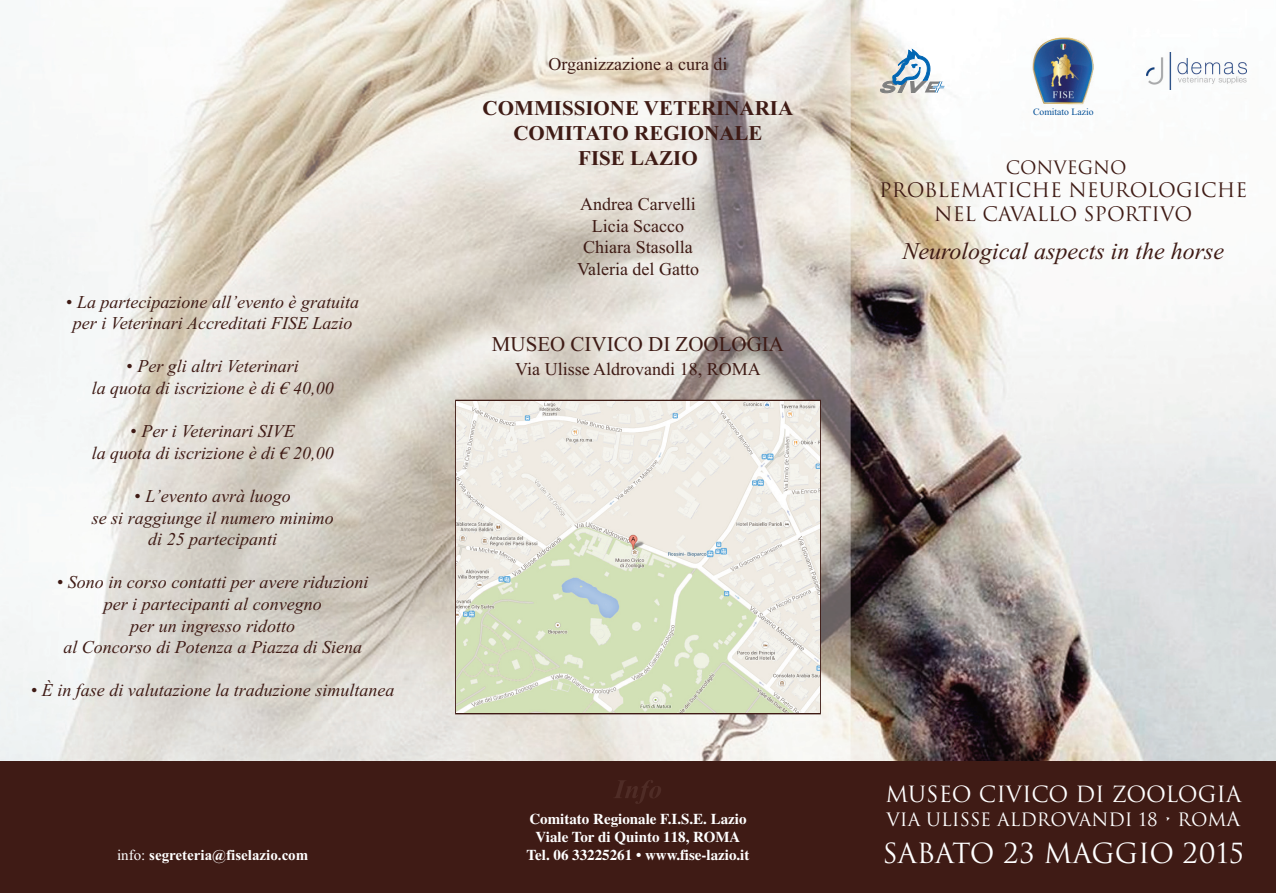
<style>
.page{position:relative;width:1276px;height:893px;background:#fff}
.page>*{position:absolute;margin:0;border:0;box-sizing:border-box;transform-origin:0 0}
.t1{font:27px "Trajan";color:#fff}
.t2{font:italic 24px "Times";color:#3f1b15}
.t3{font:21.75px "Trajan";color:#fff}
.t4{font:700 21px/25.2px "Times";color:#3f1b15;text-align:center}
.t5{font:21px "Times";color:#3f1b15}
.t6{font:19.5px/23.4px "Trajan";color:#3f1b15;text-align:center}
.t7{font:italic 18px/21.6px "Times";color:#3f1b15;text-align:center}
.t8{font:18px/21.6px "Times";color:#3f1b15;text-align:center}
.t9{font:18px "Trajan";color:#fff}
.t10{font:18px "Trajan";color:#3f1b15}
.t11{font:700 15px/18px "Times";color:#fff;text-align:center}
.t12{font:9.75px "Times";color:#014d95}
.s1{font-weight:400}
.s2{font-size:19.5px}
</style>
<div class="page">
<img style="left:850px;top:0;width:426px;height:761px">
<img style="left:0;top:0;width:850px;height:761px">
<div style="left:0;top:761px;width:1276px;height:132px;background:#3f1b15"></div>
<img style="left:1031px;top:35px;width:64px;height:73px">
<svg style="left:880px;top:49px;width:64px;height:44px"></svg>
<img style="left:1146px;top:53px;width:100px;height:36px">
<img style="left:456px;top:401px;width:363px;height:312px">
<svg style="left:615px;top:780px;width:46px;height:24px"></svg>
<p class="t7" style="left:66px;top:293px;width:294px">• La partecipazione all’evento è gratuita per i Veterinari Accreditati FISE Lazio</p>
<p class="t7" style="left:92px;top:357px;width:244px">• Per gli altri Veterinari<br>la quota di iscrizione è di € 40,00</p>
<p class="t7" style="left:92px;top:422px;width:244px">• Per i Veterinari SIVE<br>la quota di iscrizione è di € 20,00</p>
<p class="t7" style="left:92px;top:487px;width:243px">• L’evento avrà luogo<br>se si raggiunge il numero minimo di 25 partecipanti</p>
<p class="t7" style="left:57px;top:573px;width:313px">• Sono in corso contatti per avere riduzioni per i partecipanti al convegno<br>per un ingresso ridotto<br>al Concorso di Potenza a Piazza di Siena</p>
<p class="t7" style="left:31px;top:681px;width:365px">• È in fase di valutazione la traduzione simultanea</p>
<p class="t11" style="left:117px;top:848px;width:193px"><span class="s1">info:</span> segreteria@fiselazio.com</p>
<p class="t8" style="left:548px;top:55px;width:181px">Organizzazione a cura di</p>
<p class="t4" style="left:483px;top:97px;width:312px">COMMISSIONE VETERINARIA<br>COMITATO REGIONALE<br>FISE LAZIO</p>
<p class="t8" style="left:577px;top:195px;width:123px">Andrea Carvelli<br>Licia Scacco<br>Chiara Stasolla<br>Valeria del Gatto</p>
<p class="t5" style="left:492px;top:336px;width:294px">MUSEO CIVICO DI ZOOLOGIA</p>
<p class="t8" style="left:515px;top:359px;width:247px">Via Ulisse Aldrovandi 18, ROMA</p>
<p class="t12" style="left:1033px;top:109px;width:62px">Comitato Lazio</p>
<p class="t10" style="left:1005px;top:158px;width:123px">CONVEGNO</p>
<p class="t6" style="left:879px;top:179px;width:370px">PROBLEMATICHE NEUROLOGICHE<br>NEL CAVALLO SPORTIVO</p>
<h2 class="t2" style="left:902px;top:242px;width:323px">Neurological aspects in the horse</h2>
<p class="t11" style="left:526px;top:811px;width:224px">Comitato Regionale F.I.S.E. Lazio<br>Viale Tor di Quinto 118, ROMA<br>Tel. 06 33225261 • www.fise-lazio.it</p>
<p class="t3" style="left:885px;top:781px;width:357px">MUSEO CIVICO DI ZOOLOGIA</p>
<p class="t9" style="left:886px;top:809px;width:355px">VIA ULISSE ALDROVANDI 18 • ROM<span class="s2">A</span></p>
<h1 class="t1" style="left:882px;top:838px;width:363px">SABATO 23 MAGGIO 2015</h1>
</div>
